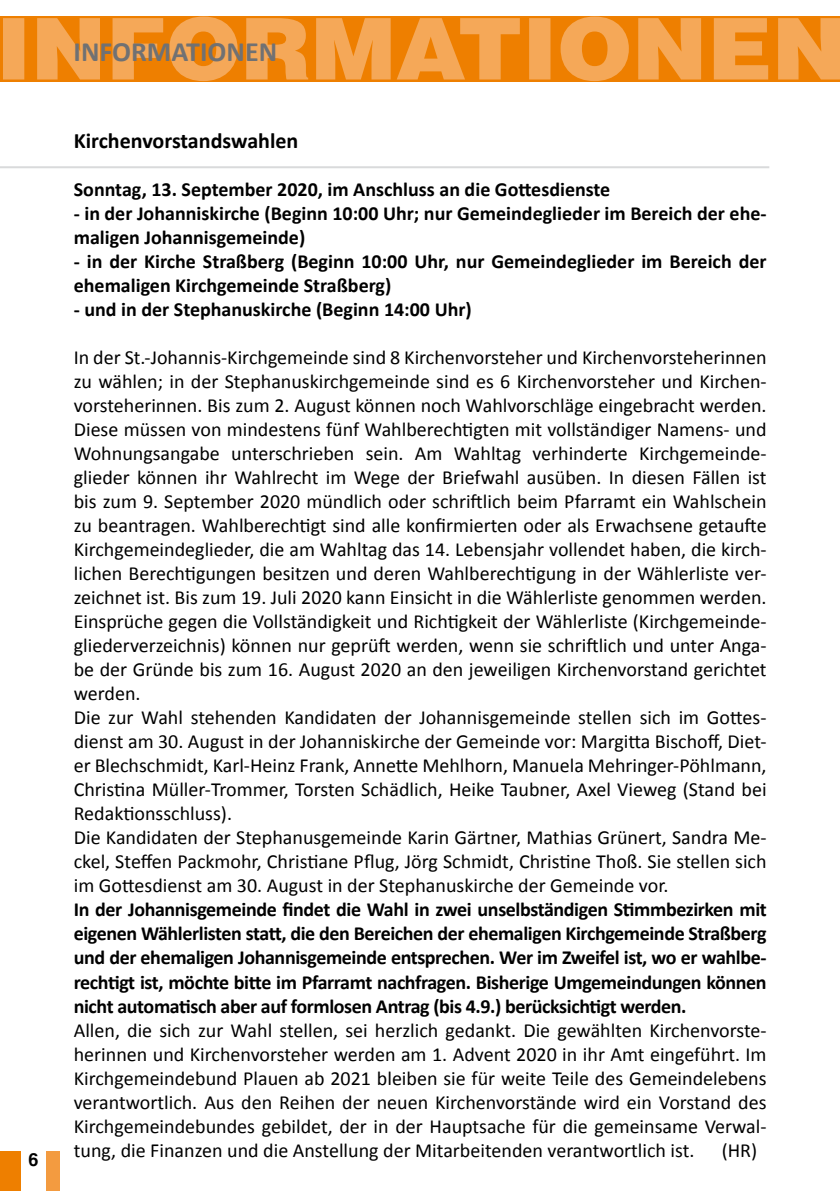
<style>
.page{position:relative;width:840px;height:1191px;background:#fff}
.page>*{position:absolute;margin:0;border:0;box-sizing:border-box;transform-origin:0 0}
.t1{font:700 28px "Calibri";color:#707173}
.t2{font:700 22px "Calibri";color:#000}
.t3{font:20px/24px "Calibri";color:#000}
.t4{font:700 20px/24px "Calibri";color:#000}
.t5{font:700 18px "Helvetica";color:#000}
</style>
<div class="page">
<div style="left:0;top:1151px;width:20px;height:40px;background:#ee7f00"></div>
<div style="left:47px;top:1151px;width:13px;height:40px;background:#f39b40"></div>
<svg style="left:3px;top:17px;width:836px;height:64px;background:#f29836"></svg>
<hr style="left:0;top:166px;width:768px;height:2px;background:#d9dadb">
<p class="t5" style="left:29px;top:1149px;width:12px">6</p>
<h1 class="t1" style="left:74px;top:34px;width:205px">INFORMATIONEN</h1>
<p class="t2" style="left:74px;top:127px;width:226px">Kirchenvorstandswahlen</p>
<p class="t4" style="left:74px;top:177px;width:538px">Sonntag, 13. September 2020, im Anschluss an die Gottesdienste</p>
<p class="t4" style="left:74px;top:201px;width:694px">- in der Johanniskirche (Beginn 10:00 Uhr; nur Gemeindeglieder im Bereich der ehe&shy;maligen Johannisgemeinde)</p>
<p class="t4" style="left:74px;top:249px;width:694px">- in der Kirche Straßberg (Beginn 10:00 Uhr, nur Gemeindeglieder im Bereich der ehemaligen Kirchgemeinde Straßberg)</p>
<p class="t4" style="left:74px;top:297px;width:399px">- und in der Stephanuskirche (Beginn 14:00 Uhr)</p>
<p class="t3" style="left:74px;top:345px;width:694px">In der St.-Johannis-Kirchgemeinde sind 8 Kirchenvorsteher und Kirchenvorsteherinnen zu wählen; in der Stephanuskirchgemeinde sind es 6 Kirchenvorsteher und Kirchen&shy;vorsteherinnen. Bis zum 2. August können noch Wahlvorschläge eingebracht werden.<br>Diese müssen von mindestens fünf Wahlberechtigten mit vollständiger Namens- und Wohnungsangabe unterschrieben sein. Am Wahltag verhinderte Kirchgemeinde&shy;glieder können ihr Wahlrecht im Wege der Briefwahl ausüben. In diesen Fällen ist bis zum 9. September 2020 mündlich oder schriftlich beim Pfarramt ein Wahlschein zu beantragen. Wahlberechtigt sind alle konfirmierten oder als Erwachsene getaufte Kirchgemeindeglieder, die am Wahltag das 14. Lebensjahr vollendet haben, die kirch&shy;lichen Berechtigungen besitzen und deren Wahlberechtigung in der Wählerliste ver&shy;zeichnet ist. Bis zum 19. Juli 2020 kann Einsicht in die Wählerliste genommen werden.<br>Einsprüche gegen die Vollständigkeit und Richtigkeit der Wählerliste (Kirchgemeinde&shy;gliederverzeichnis) können nur geprüft werden, wenn sie schriftlich und unter Anga&shy;be der Gründe bis zum 16. August 2020 an den jeweiligen Kirchenvorstand gerichtet werden.<br>Die zur Wahl stehenden Kandidaten der Johannisgemeinde stellen sich im Gottes&shy;dienst am 30. August in der Johanniskirche der Gemeinde vor: Margitta Bischoff, Diet&shy;er Blechschmidt, Karl-Heinz Frank, Annette Mehlhorn, Manuela Mehringer-Pöhlmann, Christina Müller-Trommer, Torsten Schädlich, Heike Taubner, Axel Vieweg (Stand bei Redaktionsschluss).<br>Die Kandidaten der Stephanusgemeinde Karin Gärtner, Mathias Grünert, Sandra Me&shy;ckel, Steffen Packmohr, Christiane Pflug, Jörg Schmidt, Christine Thoß. Sie stellen sich im Gottesdienst am 30. August in der Stephanuskirche der Gemeinde vor.</p>
<p class="t4" style="left:74px;top:897px;width:694px;text-align:justify">In der Johannisgemeinde findet die Wahl in zwei unselbständigen Stimmbezirken mit eigenen Wählerlisten statt, die den Bereichen der ehemaligen Kirchgemeinde Straßberg und der ehemaligen Johannisgemeinde entsprechen. Wer im Zweifel ist, wo er wahlbe&shy;rechtigt ist, möchte bitte im Pfarramt nachfragen. Bisherige Umgemeindungen können nicht automatisch aber auf formlosen Antrag (bis 4.9.) berücksichtigt werden.</p>
<p class="t3" style="left:74px;top:1017px;width:694px;text-align:justify">Allen, die sich zur Wahl stellen, sei herzlich gedankt. Die gewählten Kirchenvorste&shy;herinnen und Kirchenvorsteher werden am 1. Advent 2020 in ihr Amt eingeführt. Im Kirchgemeindebund Plauen ab 2021 bleiben sie für weite Teile des Gemeindelebens verantwortlich. Aus den Reihen der neuen Kirchenvorstände wird ein Vorstand des Kirchgemeindebundes gebildet, der in der Hauptsache für die gemeinsame Verwal&shy;tung, die Finanzen und die Anstellung der Mitarbeitenden verantwortlich ist.</p>
<p class="t3" style="left:721px;top:1137px;width:37px">(HR)</p>
</div>
